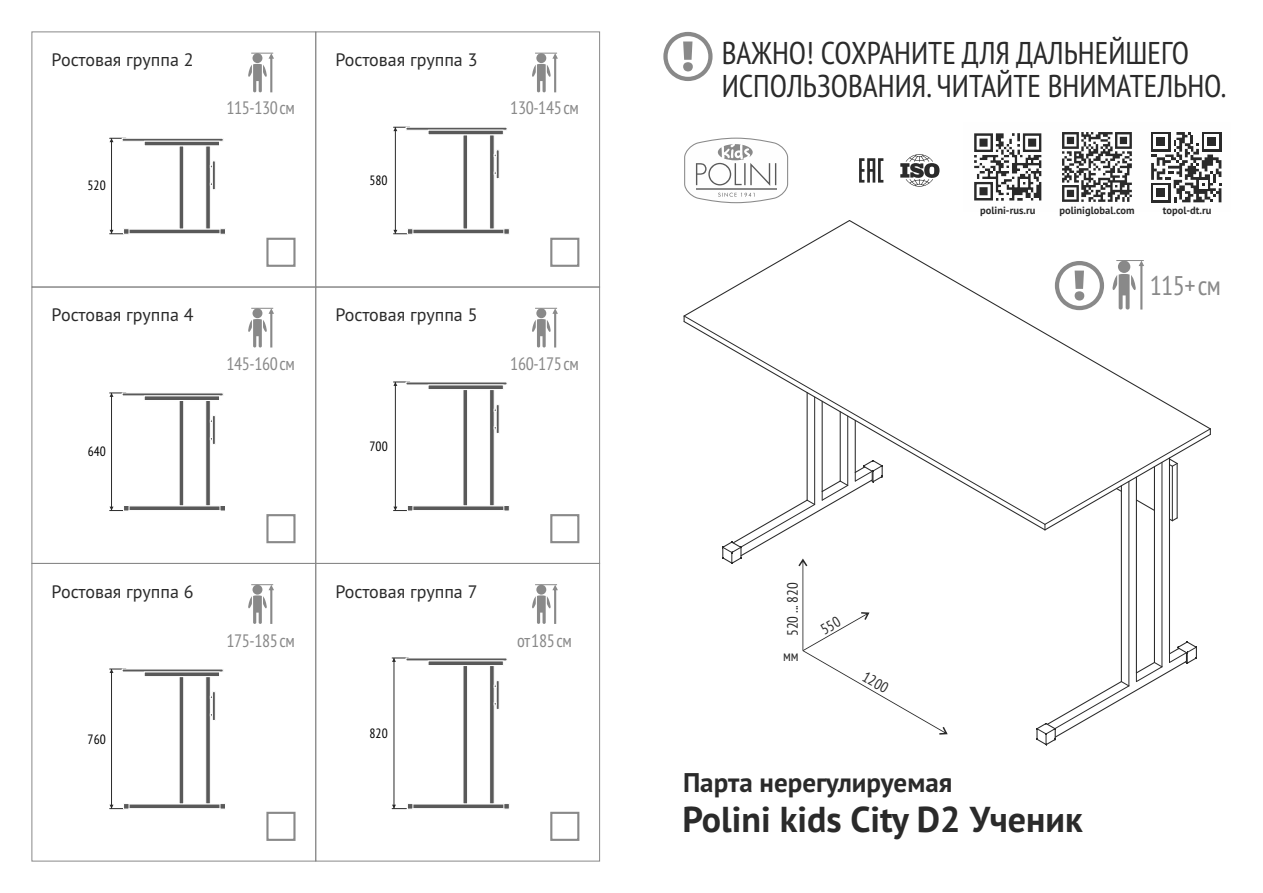
<style>
.page{position:relative;width:1263px;height:893px;background:#fff}
.page>*{position:absolute;margin:0;border:0;box-sizing:border-box;transform-origin:0 0}
.t1{font:700 36px "PT Sans";color:#2a2a2a}
.t2{font:condensed 31.5px/32.5px "PT Sans";color:#2a2a2a}
.t3{font:700 27px "PT Sans";color:#2a2a2a}
.t4{font:condensed 27px "PT Sans";color:#898989}
.t5{font:18px "PT Sans";color:#2a2a2a}
.t6{font:condensed 18px "PT Sans";letter-spacing:-.02em;color:#898989}
.t7{font:condensed 15px "PT Sans";color:#2a2a2a}
.t8{font:condensed 13.5px "PT Sans";color:#000}
.t9{font:700 10.5px "PT Sans";color:#2a2a2a}
</style>
<div class="page">
<svg style="left:663px;top:32px;width:49px;height:49px"></svg>
<svg style="left:684px;top:137px;width:105px;height:67px"></svg>
<svg style="left:851px;top:221px;width:359px;height:207px"></svg>
<svg style="left:684px;top:315px;width:362px;height:210px"></svg>
<svg style="left:683px;top:220px;width:168px;height:102px"></svg>
<svg style="left:1043px;top:428px;width:168px;height:103px"></svg>
<hr style="left:1128px;top:481px;width:1px;height:205px;background:#2a2a2a">
<hr style="left:1162px;top:462px;width:1px;height:205px;background:#2a2a2a">
<hr style="left:1121px;top:486px;width:1px;height:196px;background:#2a2a2a">
<hr style="left:1154px;top:467px;width:1px;height:195px;background:#2a2a2a">
<hr style="left:814px;top:397px;width:1px;height:107px;background:#2a2a2a">
<hr style="left:847px;top:416px;width:1px;height:69px;background:#2a2a2a">
<hr style="left:807px;top:393px;width:1px;height:107px;background:#2a2a2a">
<hr style="left:840px;top:412px;width:1px;height:69px;background:#2a2a2a">
<svg style="left:1036px;top:641px;width:161px;height:105px"></svg>
<hr style="left:822px;top:401px;width:1px;height:90px;background:#2a2a2a">
<hr style="left:855px;top:420px;width:1px;height:52px;background:#2a2a2a">
<hr style="left:1136px;top:477px;width:1px;height:196px;background:#2a2a2a">
<hr style="left:1169px;top:458px;width:1px;height:196px;background:#2a2a2a">
<div style="left:31px;top:31px;width:285px;height:256px;border:1px solid #898989"></div>
<div style="left:315px;top:31px;width:285px;height:256px;border:1px solid #898989"></div>
<div style="left:31px;top:287px;width:285px;height:277px;border:1px solid #898989"></div>
<div style="left:31px;top:563px;width:285px;height:298px;border:1px solid #898989"></div>
<div style="left:315px;top:287px;width:285px;height:277px;border:1px solid #898989"></div>
<div style="left:315px;top:563px;width:285px;height:298px;border:1px solid #898989"></div>
<svg style="left:248px;top:53px;width:26px;height:39px"></svg>
<svg style="left:248px;top:308px;width:26px;height:39px"></svg>
<svg style="left:248px;top:584px;width:26px;height:40px"></svg>
<svg style="left:532px;top:53px;width:26px;height:39px"></svg>
<svg style="left:532px;top:308px;width:26px;height:39px"></svg>
<svg style="left:532px;top:584px;width:26px;height:40px"></svg>
<div style="left:266px;top:238px;width:30px;height:29px;border:2px solid #898989"></div>
<div style="left:266px;top:514px;width:30px;height:29px;border:2px solid #898989"></div>
<div style="left:266px;top:812px;width:30px;height:29px;border:2px solid #898989"></div>
<div style="left:550px;top:238px;width:29px;height:29px;border:2px solid #898989"></div>
<div style="left:550px;top:514px;width:29px;height:29px;border:2px solid #898989"></div>
<div style="left:550px;top:812px;width:29px;height:29px;border:2px solid #898989"></div>
<svg style="left:392px;top:657px;width:117px;height:153px"></svg>
<svg style="left:110px;top:668px;width:115px;height:142px"></svg>
<svg style="left:393px;top:381px;width:116px;height:130px"></svg>
<svg style="left:110px;top:392px;width:115px;height:119px"></svg>
<svg style="left:393px;top:127px;width:116px;height:108px"></svg>
<svg style="left:110px;top:138px;width:115px;height:97px"></svg>
<svg style="left:1055px;top:261px;width:49px;height:49px"></svg>
<svg style="left:900px;top:154px;width:39px;height:33px"></svg>
<svg style="left:859px;top:158px;width:24px;height:25px"></svg>
<svg style="left:1111px;top:260px;width:33px;height:50px"></svg>
<svg style="left:974px;top:133px;width:68px;height:68px"></svg>
<svg style="left:1062px;top:132px;width:70px;height:70px"></svg>
<svg style="left:1151px;top:132px;width:70px;height:70px"></svg>
<svg style="left:721px;top:459px;width:227px;height:276px"></svg>
<p class="t5" style="left:52px;top:52px;width:144px">Ростовая группа 2</p>
<p class="t5" style="left:335px;top:52px;width:144px">Ростовая группа 3</p>
<h2 class="t2" style="left:722px;top:39px;width:506px">ВАЖНО! СОХРАНИТЕ ДЛЯ ДАЛЬНЕЙШЕГО<br>ИСПОЛЬЗОВАНИЯ. ЧИТАЙТЕ ВНИМАТЕЛЬНО.</h2>
<p class="t6" style="left:226px;top:100px;width:70px">115-130 см</p>
<p class="t6" style="left:510px;top:100px;width:70px">130-145 см</p>
<p class="t8" style="left:88px;top:179px;width:20px">520</p>
<p class="t8" style="left:369px;top:175px;width:20px">580</p>
<p class="t9" style="left:980px;top:206px;width:57px">polini-rus.ru</p>
<p class="t9" style="left:1059px;top:206px;width:77px">poliniglobal.com</p>
<p class="t9" style="left:1163px;top:206px;width:50px">topol-dt.ru</p>
<h3 class="t4" style="left:1150px;top:274px;width:73px">115+см</h3>
<p class="t5" style="left:52px;top:307px;width:144px">Ростовая группа 4</p>
<p class="t5" style="left:335px;top:307px;width:144px">Ростовая группа 5</p>
<p class="t6" style="left:226px;top:356px;width:70px">145-160 см</p>
<p class="t6" style="left:510px;top:356px;width:70px">160-175 см</p>
<p class="t8" style="left:88px;top:446px;width:20px">640</p>
<p class="t8" style="left:370px;top:441px;width:20px">700</p>
<p class="t5" style="left:52px;top:584px;width:144px">Ростовая группа 6</p>
<p class="t5" style="left:335px;top:584px;width:144px">Ростовая группа 7</p>
<p class="t6" style="left:226px;top:633px;width:70px">175-185 см</p>
<p class="t6" style="left:517px;top:633px;width:56px">от185 см</p>
<p class="t7" style="left:786px;top:636px;width:55px;rotate:-90deg">520 ... 820</p>
<p class="t7" style="left:783px;top:649px;width:17px">мм</p>
<p class="t7" style="left:867px;top:670px;width:28px;rotate:30deg">1200</p>
<p class="t8" style="left:88px;top:733px;width:20px">760</p>
<p class="t8" style="left:369px;top:728px;width:20px">820</p>
<h3 class="t3" style="left:683px;top:772px;width:271px">Парта нерегулируемая</h3>
<h1 class="t1" style="left:682px;top:805px;width:402px">Polini kids City D2 Ученик</h1>
</div>
